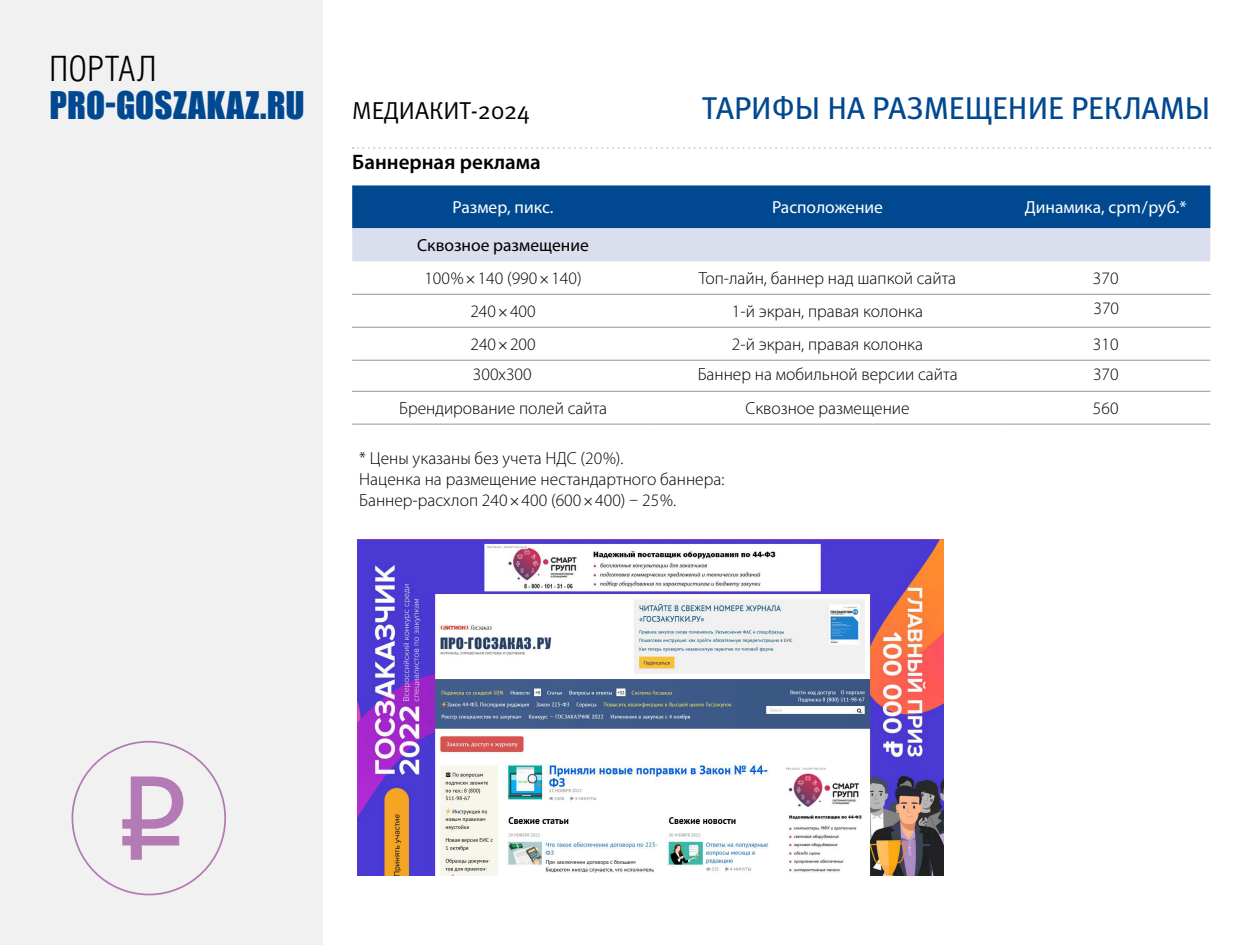
<style>
.page{position:relative;width:1260px;height:945px;background:#fff}
.page>*{position:absolute;margin:0;border:0;box-sizing:border-box;transform-origin:0 0}
.t1{font:35px "Impact";letter-spacing:.01em;color:#004990}
.t2{font:35px "Helios Cond Light C";letter-spacing:.005em;color:#000}
.t3{font:31.5px "Meta Book LFC";color:#004990}
.t4{font:24.5px "Meta Normal C";color:#000}
.t5{font:600 21px "Myriad Pro";color:#000}
.t6{font:300 17.5px/21px "Myriad Pro";color:#000}
.t7{font:17.5px "Myriad Pro";color:#fff}
.t8{font:17.5px "Myriad Pro";color:#000}
.s1{font-family:"Meta Pro"}
</style>
<div class="page">
<div style="left:0;top:0;width:322px;height:945px;background:#f1f1f2"></div>
<svg style="left:353px;top:147px;width:858px;height:2px"></svg>
<svg style="left:352px;top:185px;width:858px;height:77px;background:#628cb9"></svg>
<hr style="left:352px;top:294px;width:302px;height:1px;background:#939598">
<hr style="left:654px;top:294px;width:347px;height:1px;background:#939598">
<hr style="left:1001px;top:294px;width:209px;height:1px;background:#939598">
<hr style="left:352px;top:327px;width:302px;height:1px;background:#939598">
<hr style="left:654px;top:327px;width:347px;height:1px;background:#939598">
<hr style="left:1001px;top:327px;width:209px;height:1px;background:#939598">
<hr style="left:352px;top:360px;width:302px;height:1px;background:#939598">
<hr style="left:654px;top:360px;width:347px;height:1px;background:#939598">
<hr style="left:1001px;top:360px;width:209px;height:1px;background:#939598">
<hr style="left:352px;top:391px;width:302px;height:1px;background:#939598">
<hr style="left:654px;top:391px;width:347px;height:1px;background:#939598">
<hr style="left:1001px;top:391px;width:209px;height:1px;background:#939598">
<svg style="left:122px;top:776px;width:61px;height:84px"></svg>
<hr style="left:352px;top:424px;width:302px;height:1px;background:#939598">
<hr style="left:654px;top:424px;width:347px;height:1px;background:#939598">
<hr style="left:1001px;top:424px;width:209px;height:1px;background:#939598">
<img style="left:358px;top:539px;width:586px;height:336px">
<h1 class="t2" style="left:50px;top:49px;width:108px">Портал</h1>
<h1 class="t1" style="left:50px;top:78px;width:257px">PRO-GOSZAKAZ.RU</h1>
<h2 class="t3" style="left:702px;top:90px;width:510px">Тарифы на размещение рекламы</h2>
<p class="t5" style="left:352px;top:148px;width:190px">Баннерная реклама</p>
<p class="t7" style="left:453px;top:197px;width:102px">Размер, пикс.</p>
<p class="t7" style="left:772px;top:197px;width:112px">Расположение</p>
<p class="t7" style="left:1025px;top:197px;width:164px">Динамика, cpm/руб.*</p>
<p class="t8" style="left:417px;top:235px;width:173px">Сквозное размещение</p>
<p class="t6" style="left:424px;top:268px;width:159px">100% 140 (990 140)</p>
<p class="t6" style="left:699px;top:268px;width:259px">Топ-лайн, баннер над шапкой сайта</p>
<p class="t6" style="left:470px;top:301px;width:67px">240 400</p>
<p class="t6" style="left:732px;top:301px;width:193px">1-й экран, правая колонка</p>
<p class="t6" style="left:1093px;top:298px;width:27px">370</p>
<p class="t6" style="left:470px;top:334px;width:67px">240 200</p>
<p class="t6" style="left:732px;top:334px;width:193px">2-й экран, правая колонка</p>
<p class="t6" style="left:1093px;top:334px;width:27px">310</p>
<h3 class="t4" style="left:352px;top:97px;width:180px">Медиакит-202<span class="s1">4</span></h3>
<p class="t6" style="left:1093px;top:268px;width:27px">370</p>
<p class="t6" style="left:473px;top:364px;width:60px">300х300</p>
<p class="t6" style="left:698px;top:364px;width:261px">Баннер на мобильной версии сайта</p>
<p class="t6" style="left:1093px;top:364px;width:27px">370</p>
<p class="t6" style="left:399px;top:397px;width:209px">Брендирование полей сайта</p>
<p class="t6" style="left:746px;top:397px;width:166px">Сквозное размещение</p>
<p class="t6" style="left:1093px;top:397px;width:27px">560</p>
<p class="t6" style="left:359px;top:447px;width:367px">* Цены указаны без учета НДС (20%).<br>Наценка на размещение нестандартного баннера:<br>Баннер-расхлоп 240 400 (600 400) – 25%.</p>
</div>
